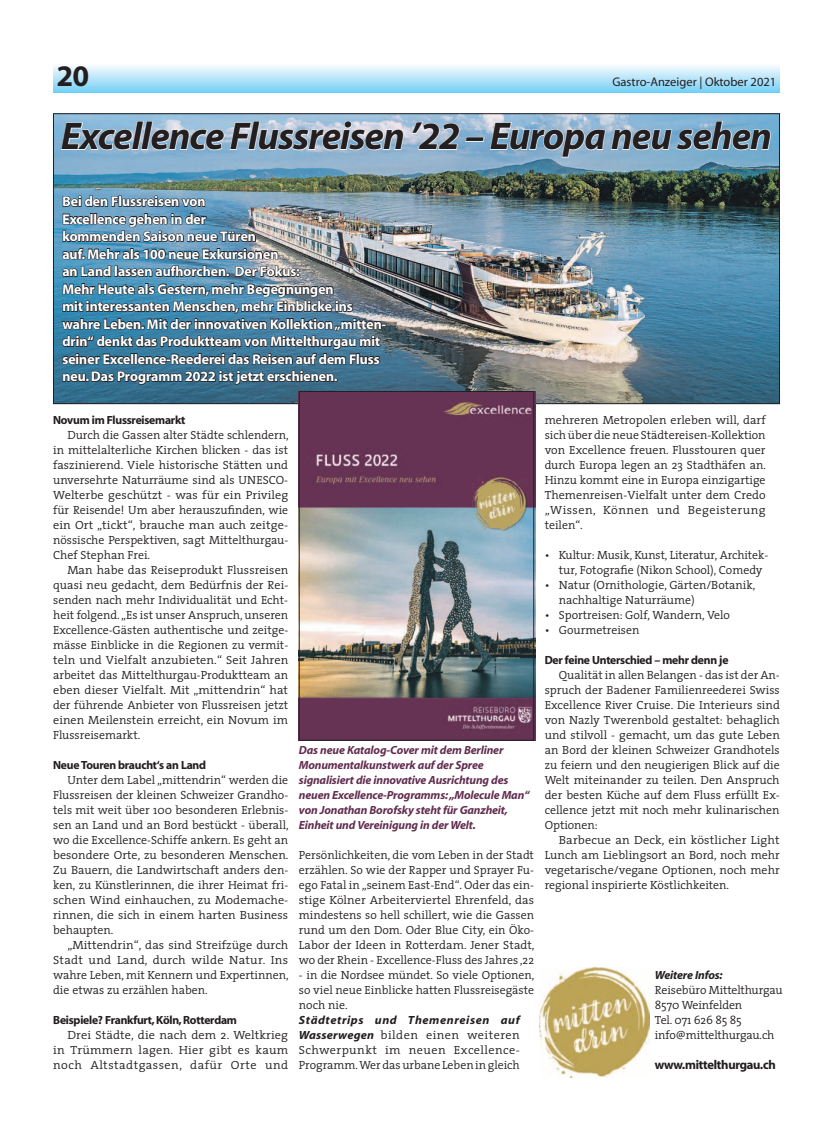
<style>
.page{position:relative;width:833px;height:1134px;background:#fff}
.page>*{position:absolute;margin:0;border:0;box-sizing:border-box;transform-origin:0 0}
.t1{font:italic 700 38.75px "Myriad";letter-spacing:-.025em;color:#231f20}
.t2{font:30px "Myriad Headline";color:#231f20}
.t3{font:14px/17.5px "Myriad Headline";letter-spacing:.005em;color:#fff}
.t4{font:12.75px "Myriad Headline";letter-spacing:-.015em;color:#231f20}
.t5{font:12.5px "Myriad";color:#231f20}
.t6{font:300 11.88px/15px "The Serif";color:#231f20;text-align:justify}
.t7{font:300 11.88px/15px "The Serif";color:#231f20;text-align:justify;scale:1.04 1}
.t8{font:italic 700 11.88px/15px "Myriad";letter-spacing:-.015em;color:#622e50}
.t9{font:11.88px "Myriad Headline";letter-spacing:-.015em;color:#231f20}
.t10{font:italic 700 11.88px "Myriad";letter-spacing:.045em;color:#231f20;scale:1.04 1}
.t11{font:italic 700 11.88px "Myriad";letter-spacing:-.015em;color:#231f20}
.s1{font-family:"Myriad";font-weight:700;font-style:italic}
</style>
<div class="page">
<img style="left:55px;top:115px;width:723px;height:287px">
<div style="left:53px;top:64px;width:727px;height:28px;background:linear-gradient(to bottom,#fbfcfe,#7dd2f6)"></div>
<svg style="left:60px;top:120px;width:344px;height:31px;background:#b5cde1"></svg>
<svg style="left:410px;top:120px;width:361px;height:38px;background:#9bbed8"></svg>
<img style="left:61px;top:175px;width:325px;height:240px">
<img style="left:301px;top:391px;width:234px;height:350px">
<div style="left:299px;top:391px;width:235px;height:350px;border:1px solid #231f20"></div>
<img style="left:539px;top:967px;width:110px;height:110px">
<h2 class="t2" style="left:57px;top:61px;width:34px">20</h2>
<p class="t5" style="left:612px;top:76px;width:165px">Gastro-Anzeiger | Oktober 2021</p>
<h1 class="t1" style="left:61px;top:116px;width:712px">Excellence Flussreisen ’22 – Europa neu sehen</h1>
<p class="t3" style="left:62px;top:193px;width:325px">Bei den Flussreisen von<br>Excellence gehen in der<br>kommenden Saison neue Türen<br>auf. Mehr als 100 neue Exkursionen<br>an Land lassen aufhorchen. Der Fokus:<br>Mehr Heute als Gestern, mehr Begegnungen<br>mit interessanten Menschen, mehr Einblicke ins wahre Leben. Mit der innovativen Kollektion „mitten&shy;drin“ denkt das Produktteam von Mittelthurgau mit seiner Excellence-Reederei das Reisen auf dem Fluss neu. Das Programm 2022 ist jetzt erschienen.</p>
<p class="t9" style="left:53px;top:414px;width:134px">Novum im Flussreisemarkt</p>
<p class="t6" style="left:53px;top:427px;width:237px;text-indent:14px">Durch die Gassen alter Städte schlendern, in mittelalterliche Kirchen blicken - das ist faszinierend. Viele historische Stätten und unversehrte Naturräume sind als UNESCO-Welterbe geschützt - was für ein Privileg für Reisende! Um aber herauszufinden, wie ein Ort „tickt“, brauche man auch zeitge&shy;nössische Perspektiven, sagt Mittelthurgau-Chef Stephan Frei.</p>
<p class="t6" style="left:53px;top:562px;width:237px;text-indent:14px">Man habe das Reiseprodukt Flussreisen quasi neu gedacht, dem Bedürfnis der Rei&shy;senden nach mehr Individualität und Echt&shy;heit folgend. „Es ist unser Anspruch, unseren Excellence-Gästen authentische und zeitge&shy;mässe Einblicke in die Regionen zu vermit&shy;teln und Vielfalt anzubieten.“ Seit Jahren arbeitet das Mittelthurgau-Produktteam an eben dieser Vielfalt. Mit „mittendrin“ hat der führende Anbieter von Flussreisen jetzt einen Meilenstein erreicht, ein Novum im Flussreisemarkt.</p>
<p class="t9" style="left:53px;top:759px;width:154px">Neue Touren braucht‘s an Land</p>
<p class="t6" style="left:53px;top:772px;width:237px;text-indent:14px">Unter dem Label „mittendrin“ werden die Flussreisen der kleinen Schweizer Grandho&shy;tels mit weit über 100 besonderen Erlebnis&shy;sen an Land und an Bord bestückt - überall, wo die Excellence-Schiffe ankern. Es geht an besondere Orte, zu besonderen Menschen.<br>Zu Bauern, die Landwirtschaft anders den&shy;ken, zu Künstlerinnen, die ihrer Heimat fri&shy;schen Wind einhauchen, zu Modemache&shy;rinnen, die sich in einem harten Business behaupten.</p>
<p class="t6" style="left:53px;top:937px;width:237px;text-indent:14px">„Mittendrin“, das sind Streifzüge durch Stadt und Land, durch wilde Natur. Ins wahre Leben, mit Kennern und Expertinnen, die etwas zu erzählen haben.</p>
<p class="t9" style="left:53px;top:1014px;width:185px">Beispiele? Frankfurt, Köln, Rotterdam</p>
<p class="t7" style="left:53px;top:1027px;width:228px;text-indent:14px">Drei Städte, die nach dem 2. Weltkrieg in Trümmern lagen. Hier gibt es kaum noch Altstadtgassen, dafür Orte und</p>
<p class="t8" style="left:299px;top:743px;width:232px">Das neue Katalog-Cover mit dem Berliner Monumentalkunstwerk auf der Spree signalisiert die innovative Ausrichtung des neuen Excellence-Programms: „Molecule Man“ von Jonathan Borofsky steht für Ganzheit, Einheit und Vereinigung in der Welt.</p>
<p class="t6" style="left:299px;top:847px;width:237px">Persönlichkeiten, die vom Leben in der Stadt erzählen. So wie der Rapper und Sprayer Fu&shy;ego Fatal in „seinem East-End“. Oder das ein&shy;stige Kölner Arbeiterviertel Ehrenfeld, das mindestens so hell schillert, wie die Gassen rund um den Dom. Oder Blue City, ein Öko-Labor der Ideen in Rotterdam. Jener Stadt, wo der Rhein - Excellence-Fluss des Jahres ‚22</p>
<p class="t6" style="left:299px;top:967px;width:237px">- in die Nordsee mündet. So viele Optionen, so viel neue Einblicke hatten Flussreisegäste noch nie.</p>
<p class="t10" style="left:299px;top:1014px;width:214px">Städtetrips und Themenreisen auf</p>
<p class="t7" style="left:299px;top:1027px;width:214px"><span class="s1">Wasserwegen</span> bilden einen weiteren Schwerpunkt im neuen Excellence-Programm. Wer das urbane Leben in gleich</p>
<p class="t6" style="left:544px;top:412px;width:223px">mehreren Metropolen erleben will, darf sich über die neue Städtereisen-Kollektion von Excellence freuen. Flusstouren quer durch Europa legen an 23 Stadthäfen an.<br>Hinzu kommt eine in Europa einzigartige Themenreisen-Vielfalt unter dem Credo „Wissen, Können und Begeisterung teilen“.</p>
<p class="t6" style="left:559px;top:547px;width:211px;text-indent:-14px">• Kultur: Musik, Kunst, Literatur, Architek&shy;tur, Fotografie (Nikon School), Comedy</p>
<p class="t6" style="left:559px;top:577px;width:198px;text-indent:-14px">• Natur (Ornithologie, Gärten/Botanik, nachhaltige Naturräume)</p>
<p class="t6" style="left:544px;top:607px;width:187px">• Sportreisen: Golf, Wandern, Velo</p>
<p class="t6" style="left:544px;top:622px;width:96px">• Gourmetreisen</p>
<p class="t9" style="left:544px;top:654px;width:185px">Der feine Unterschied – mehr denn je</p>
<p class="t6" style="left:544px;top:667px;width:237px;text-indent:14px">Qualität in allen Belangen - das ist der An&shy;spruch der Badener Familienreederei Swiss Excellence River Cruise. Die Interieurs sind von Nazly Twerenbold gestaltet: behaglich und stilvoll - gemacht, um das gute Leben an Bord der kleinen Schweizer Grandhotels zu feiern und den neugierigen Blick auf die Welt miteinander zu teilen. Den Anspruch der besten Küche auf dem Fluss erfüllt Ex&shy;cellence jetzt mit noch mehr kulinarischen Optionen:</p>
<p class="t7" style="left:544px;top:832px;width:228px;text-indent:14px">Barbecue an Deck, ein köstlicher Light Lunch am Lieblingsort an Bord, noch mehr vegetarische/vegane Optionen, noch mehr regional inspirierte Köstlichkeiten.</p>
<p class="t11" style="left:655px;top:969px;width:69px">Weitere Infos:</p>
<p class="t6" style="left:655px;top:982px;width:129px;text-align:left">Reisebüro Mittelthurgau<br>8570 Weinfelden<br>Tel. 071 626 85 85 info@mittelthurgau.ch</p>
<p class="t4" style="left:655px;top:1058px;width:122px">www.mittelthurgau.ch</p>
</div>
